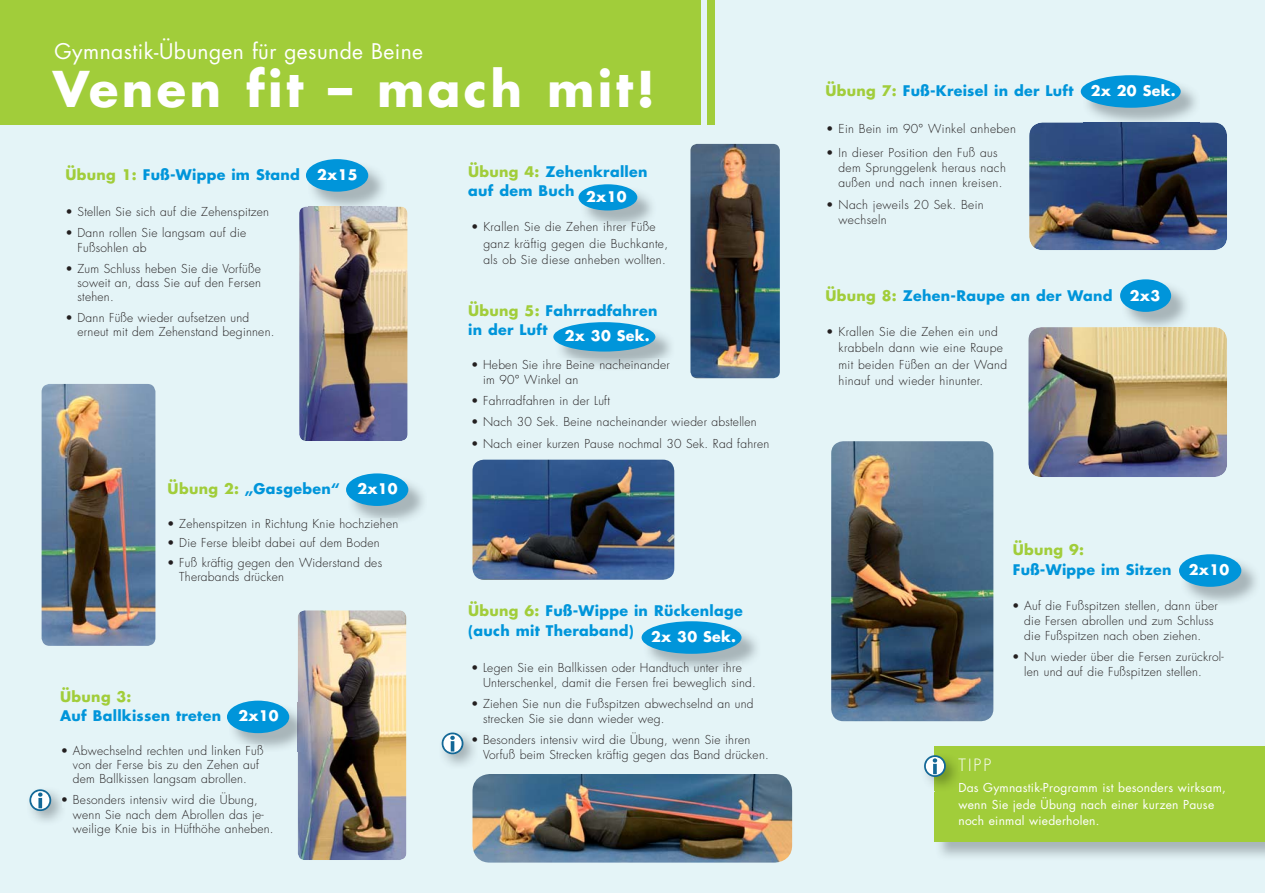
<style>
.page{position:relative;width:1265px;height:893px;background:#e4f4f7}
.page>*{position:absolute;margin:0;border:0;box-sizing:border-box;transform-origin:0 0}
.t1{font:700 48px "Futura";letter-spacing:.07em;color:#fff}
.t2{font:21px "Futura";letter-spacing:.02em;color:#fff}
.t3{font:300 16.5px "Futura";color:#fff}
.t4{font:700 14.25px/19.5px "Futura";letter-spacing:.02em;color:#0095da}
.t5{font:300 12px/15px "Futura";letter-spacing:.02em;color:#231f20}
.t6{font:12px/16.5px "Futura";letter-spacing:.02em;color:#fff}
.s1{color:#a1cd3a}
.s2{color:#fff}
</style>
<div class="page">
<div style="left:0;top:0;width:701px;height:125px;background:#a1cd3a"></div>
<div style="left:708px;top:0;width:7px;height:125px;background:#a1cd3a"></div>
<img style="left:690px;top:144px;width:90px;height:234px;border-radius:7px">
<img style="left:472px;top:460px;width:202px;height:120px;border-radius:11px">
<img style="left:1029px;top:122px;width:198px;height:128px;border-radius:13px">
<img style="left:1028px;top:327px;width:199px;height:150px;border-radius:13px">
<img style="left:831px;top:441px;width:162px;height:280px;border-radius:12px">
<img style="left:472px;top:774px;width:320px;height:88px;border-radius:17px">
<img style="left:936px;top:841px;width:329px;height:16px">
<div style="left:934px;top:746px;width:331px;height:95px;background:#a1cd3a"></div>
<img style="left:927px;top:753px;width:30px;height:34px">
<svg style="left:924px;top:755px;width:22px;height:22px"></svg>
<img style="left:441px;top:735px;width:33px;height:31px">
<svg style="left:472px;top:737px;width:2px;height:7px"></svg>
<svg style="left:442px;top:732px;width:21px;height:22px"></svg>
<img style="left:299px;top:207px;width:108px;height:234px;border-radius:7px">
<img style="left:42px;top:384px;width:113px;height:262px;border-radius:8px">
<img style="left:298px;top:610px;width:108px;height:250px;border-radius:7px">
<img style="left:32px;top:791px;width:30px;height:31px">
<svg style="left:29px;top:789px;width:22px;height:22px"></svg>
<img style="left:308px;top:161px;width:79px;height:49px">
<div style="left:306px;top:159px;width:62px;height:33px;background:#0095da;border-radius:50%"></div>
<img style="left:348px;top:475px;width:75px;height:46px">
<img style="left:348px;top:518px;width:49px;height:3px">
<div style="left:346px;top:473px;width:62px;height:33px;background:#0095da;border-radius:50%"></div>
<img style="left:229px;top:703px;width:79px;height:49px">
<img style="left:229px;top:745px;width:34px;height:7px">
<div style="left:227px;top:701px;width:62px;height:32px;background:#0095da;border-radius:50%"></div>
<img style="left:1083px;top:77px;width:116px;height:50px">
<div style="left:1080px;top:75px;width:100px;height:33px;background:#0095da;border-radius:50%"></div>
<img style="left:581px;top:186px;width:71px;height:35px">
<div style="left:578px;top:184px;width:59px;height:26px;background:#0095da;border-radius:50%"></div>
<img style="left:556px;top:324px;width:115px;height:35px">
<div style="left:553px;top:322px;width:102px;height:30px;background:#0095da;border-radius:50%"></div>
<img style="left:648px;top:623px;width:109px;height:41px">
<img style="left:648px;top:662px;width:94px;height:7px">
<div style="left:641px;top:621px;width:100px;height:33px;background:#0095da;border-radius:50%"></div>
<img style="left:1181px;top:556px;width:75px;height:47px">
<img style="left:1181px;top:600px;width:36px;height:3px">
<div style="left:1179px;top:554px;width:62px;height:33px;background:#0095da;border-radius:50%"></div>
<img style="left:1122px;top:281px;width:67px;height:50px">
<div style="left:1120px;top:279px;width:51px;height:33px;background:#0095da;border-radius:50%"></div>
<h2 class="t2" style="left:55px;top:42px;width:370px">Gymnastik-Übungen für gesunde Beine</h2>
<h1 class="t1" style="left:53px;top:67px;width:603px">Venen fit – mach mit!</h1>
<p class="t4" style="left:66px;top:166px;width:293px"><span class="s1">Übung 1:</span> Fuß-Wippe im Stand <span class="s2">2x15</span></p>
<p class="t5" style="left:66px;top:206px;width:205px">• Stellen Sie sich auf die Zehenspitzen</p>
<p class="t5" style="left:78px;top:227px;width:170px;line-height:14.2px;text-indent:-12px">• Dann rollen Sie langsam auf die<br>Fußsohlen ab</p>
<p class="t5" style="left:78px;top:262px;width:185px;line-height:14.2px;text-align:justify;text-indent:-12px">• Zum Schluss heben Sie die Vorfüße soweit an, dass Sie auf den Fersen stehen.</p>
<p class="t5" style="left:78px;top:312px;width:198px;line-height:14.2px;text-indent:-12px">• Dann Füße wieder aufsetzen und erneut mit dem Zehenstand beginnen.</p>
<p class="t4" style="left:168px;top:480px;width:232px"><span class="s1">Übung 2:</span> „Gasgeben“ <span class="s2">2x10</span></p>
<p class="t5" style="left:167px;top:517px;width:232px">• Zehenspitzen in Richtung Knie hochziehen</p>
<p class="t5" style="left:167px;top:537px;width:214px">• Die Ferse bleibt dabei auf dem Boden</p>
<p class="t5" style="left:179px;top:556px;width:204px;line-height:14.2px;text-indent:-12px">• Fuß kräftig gegen den Widerstand des<br>Therabands drücken</p>
<p class="t4" style="left:468px;top:163px;width:181px"><span class="s1">Übung 4:</span> Zehenkrallen auf dem Buch <span class="s2">2x10</span></p>
<p class="t5" style="left:483px;top:220px;width:186px;line-height:16.5px;text-indent:-12px">• Krallen Sie die Zehen ihrer Füße ganz kräftig gegen die Buchkante, als ob Sie diese anheben wollten.</p>
<p class="t4" style="left:468px;top:302px;width:191px"><span class="s1">Übung 5:</span> Fahrradfahren in der Luft <span class="s2">2x 30 Sek.</span></p>
<p class="t5" style="left:483px;top:358px;width:188px;text-indent:-12px">• Heben Sie ihre Beine nacheinander im 90° Winkel an</p>
<p class="t5" style="left:471px;top:394px;width:140px">• Fahrradfahren in der Luft</p>
<p class="t5" style="left:471px;top:415px;width:287px">• Nach 30 Sek. Beine nacheinander wieder abstellen</p>
<p class="t5" style="left:471px;top:437px;width:300px">• Nach einer kurzen Pause nochmal 30 Sek. Rad fahren</p>
<p class="t4" style="left:825px;top:82px;width:352px"><span class="s1">Übung 7:</span> Fuß-Kreisel in der Luft <span class="s2">2x 20 Sek.</span></p>
<p class="t5" style="left:826px;top:122px;width:191px">• Ein Bein im 90° Winkel anheben</p>
<p class="t5" style="left:838px;top:146px;width:169px;text-indent:-12px">• In dieser Position den Fuß aus dem Sprunggelenk heraus nach außen und nach innen kreisen.</p>
<p class="t5" style="left:838px;top:198px;width:147px;text-indent:-12px">• Nach jeweils 20 Sek. Bein wechseln</p>
<p class="t4" style="left:825px;top:287px;width:336px"><span class="s1">Übung 8:</span> Zehen-Raupe an der Wand <span class="s2">2x3</span></p>
<p class="t5" style="left:838px;top:324px;width:170px;line-height:16.5px;text-indent:-12px">• Krallen Sie die Zehen ein und krabbeln dann wie eine Raupe mit beiden Füßen an der Wand hinauf und wieder hinunter.</p>
<p class="t4" style="left:1012px;top:541px;width:218px"><span class="s1">Übung 9:<br></span>Fuß-Wippe im Sitzen <span class="s2">2x10</span></p>
<p class="t4" style="left:60px;top:688px;width:220px"><span class="s1">Übung 3:<br></span>Auf Ballkissen treten <span class="s2">2x10</span></p>
<p class="t5" style="left:73px;top:744px;width:192px;line-height:14.2px;text-indent:-12px">• Abwechselnd rechten und linken Fuß von der Ferse bis zu den Zehen auf dem Ballkissen langsam abrollen.</p>
<p class="t5" style="left:73px;top:794px;width:202px;line-height:14.2px;text-indent:-12px">• Besonders intensiv wird die Übung, wenn Sie nach dem Abrollen das je&shy;weilige Knie bis in Hüfthöhe anheben.</p>
<p class="t4" style="left:468px;top:602px;width:276px"><span class="s1">Übung 6:</span> Fuß-Wippe in Rückenlage (auch mit Theraband) <span class="s2">2x 30 Sek.</span></p>
<p class="t5" style="left:1024px;top:599px;width:195px;text-indent:-12px">• Auf die Fußspitzen stellen, dann über die Fersen abrollen und zum Schluss die Fußspitzen nach oben ziehen.</p>
<p class="t5" style="left:1024px;top:650px;width:201px;text-indent:-12px">• Nun wieder über die Fersen zurückrol&shy;len und auf die Fußspitzen stellen.</p>
<p class="t5" style="left:483px;top:661px;width:274px;text-indent:-12px">• Legen Sie ein Ballkissen oder Handtuch unter ihre<br>Unterschenkel, damit die Fersen frei beweglich sind.</p>
<p class="t5" style="left:483px;top:697px;width:272px;text-indent:-12px">• Ziehen Sie nun die Fußspitzen abwechselnd an und strecken Sie sie dann wieder weg.</p>
<p class="t5" style="left:483px;top:733px;width:287px;text-indent:-12px">• Besonders intensiv wird die Übung, wenn Sie ihren<br>Vorfuß beim Strecken kräftig gegen das Band drücken.</p>
<h3 class="t3" style="left:958px;top:758px;width:34px">TIPP</h3>
<p class="t6" style="left:958px;top:781px;width:269px">Das Gymnastik-Programm ist besonders wirksam, wenn Sie jede Übung nach einer kurzen Pause noch einmal wiederholen.</p>
</div>
